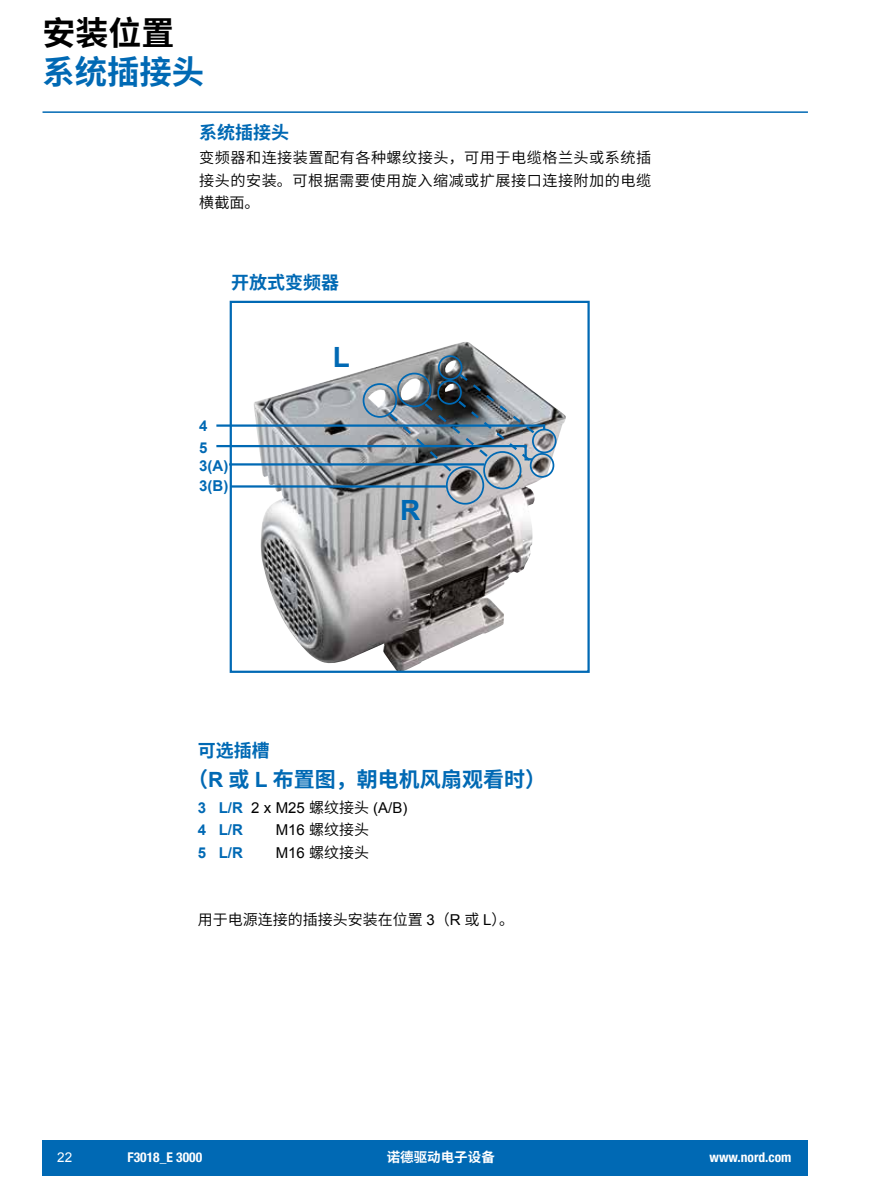
<style>
.page{position:relative;width:893px;height:1188px;background:#fff}
.page>*{position:absolute;margin:0;border:0;box-sizing:border-box;transform-origin:0 0}
.t1{font:700 33px "Source Han Sans CN";color:#0069b4}
.t2{font:700 33px "Source Han Sans CN";color:#000}
.t3{font:700 27.9px "Arial";color:#0069b4}
.t4{font:700 21px "Source Han Sans CN";color:#0069b4}
.t5{font:700 18px "Source Han Sans CN";color:#0069b4}
.t6{font:15px/22.5px "Source Han Sans CN";letter-spacing:.03em;color:#000;text-align:justify}
.t7{font:15px/22.5px "Arial";color:#000}
.t8{font:15px "Source Han Sans CN";color:#000}
.t9{font:700 15px/22px "Arial";color:#0069b4}
.t10{font:700 condensed 13.5px "Helvetica Neue";color:#fff}
.t11{font:700 13.5px "Source Han Sans CN";color:#fff}
.t12{font:13.5px "Arial";color:#fff}
.s1{font-family:"Arial"}
.s2{font-weight:700;color:#0069b4}
.s3{font-family:"Source Han Sans CN"}
</style>
<div class="page">
<div style="left:43px;top:1140px;width:765px;height:36px;background:#0069b4"></div>
<hr style="left:43px;top:111px;width:765px;height:2px;background:#0069b4">
<img style="left:253px;top:342px;width:313px;height:328px">
<div style="left:230px;top:301px;width:360px;height:372px;border:2px solid #0069b4"></div>
<div style="left:438px;top:355px;width:24px;height:25px;border:2px solid #0069b4;border-radius:50%"></div>
<div style="left:363px;top:383px;width:34px;height:35px;border:2px solid #0069b4;border-radius:50%"></div>
<div style="left:530px;top:453px;width:24px;height:25px;border:2px solid #0069b4;border-radius:50%"></div>
<div style="left:532px;top:429px;width:25px;height:24px;border:2px solid #0069b4;border-radius:50%"></div>
<div style="left:483px;top:451px;width:38px;height:38px;border:2px solid #0069b4;border-radius:50%"></div>
<div style="left:446px;top:466px;width:38px;height:39px;border:2px solid #0069b4;border-radius:50%"></div>
<hr style="left:216px;top:445px;width:310px;height:2px;background:#0069b4">
<hr style="left:216px;top:424px;width:329px;height:3px;background:#0069b4">
<hr style="left:230px;top:485px;width:216px;height:3px;background:#0069b4">
<hr style="left:229px;top:463px;width:255px;height:3px;background:#0069b4">
<svg style="left:387px;top:372px;width:150px;height:102px;background:#778590"></svg>
<h1 class="t2" style="left:43px;top:14px;width:133px">安装位置</h1>
<h1 class="t1" style="left:43px;top:54px;width:163px">系统插接头</h1>
<p class="t5" style="left:199px;top:122px;width:91px">系统插接头</p>
<p class="t6" style="left:199px;top:147px;width:454px">变频器和连接装置配有各种螺纹接头，可用于电缆格兰头或系统插接头的安装。可根据需要使用旋入缩减或扩展接口连接附加的电缆横截面。</p>
<p class="t5" style="left:231px;top:273px;width:109px">开放式变频器</p>
<p class="t9" style="left:199px;top:415px;width:10px">4<br>5</p>
<p class="t9" style="left:199px;top:456px;width:31px">3(A)</p>
<p class="t9" style="left:199px;top:475px;width:31px">3(B)</p>
<h2 class="t3" style="left:333px;top:338px;width:19px">L</h2>
<h2 class="t3" style="left:400px;top:492px;width:22px">R</h2>
<p class="t5" style="left:198px;top:740px;width:73px">可选插槽</p>
<h3 class="t4" style="left:187px;top:767px;width:360px">（<span class="s1">R</span> 或 <span class="s1">L</span> 布置图，朝电机风扇观看时）</h3>
<p class="t7" style="left:198px;top:796px;width:211px"><span class="s2">3 L/R</span> 2 x M25 <span class="s3">螺纹接头</span> (A/B)<br><span class="s2">4 L/R</span></p>
<p class="t6" style="left:276px;top:819px;width:95px"><span class="s1">M16</span> 螺纹接头</p>
<p class="t9" style="left:198px;top:842px;width:47px">5 L/R</p>
<p class="t6" style="left:276px;top:841px;width:95px"><span class="s1">M16</span> 螺纹接头</p>
<p class="t8" style="left:198px;top:911px;width:318px">用于电源连接的插接头安装在位置 <span class="s1">3</span>（<span class="s1">R</span> 或 <span class="s1">L</span>）。</p>
<p class="t12" style="left:57px;top:1148px;width:17px">22</p>
<p class="t10" style="left:128px;top:1149px;width:76px">F3018_E 3000</p>
<p class="t11" style="left:387px;top:1149px;width:109px">诺德驱动电子设备</p>
<p class="t10" style="left:710px;top:1149px;width:83px">www.nord.com</p>
</div>
